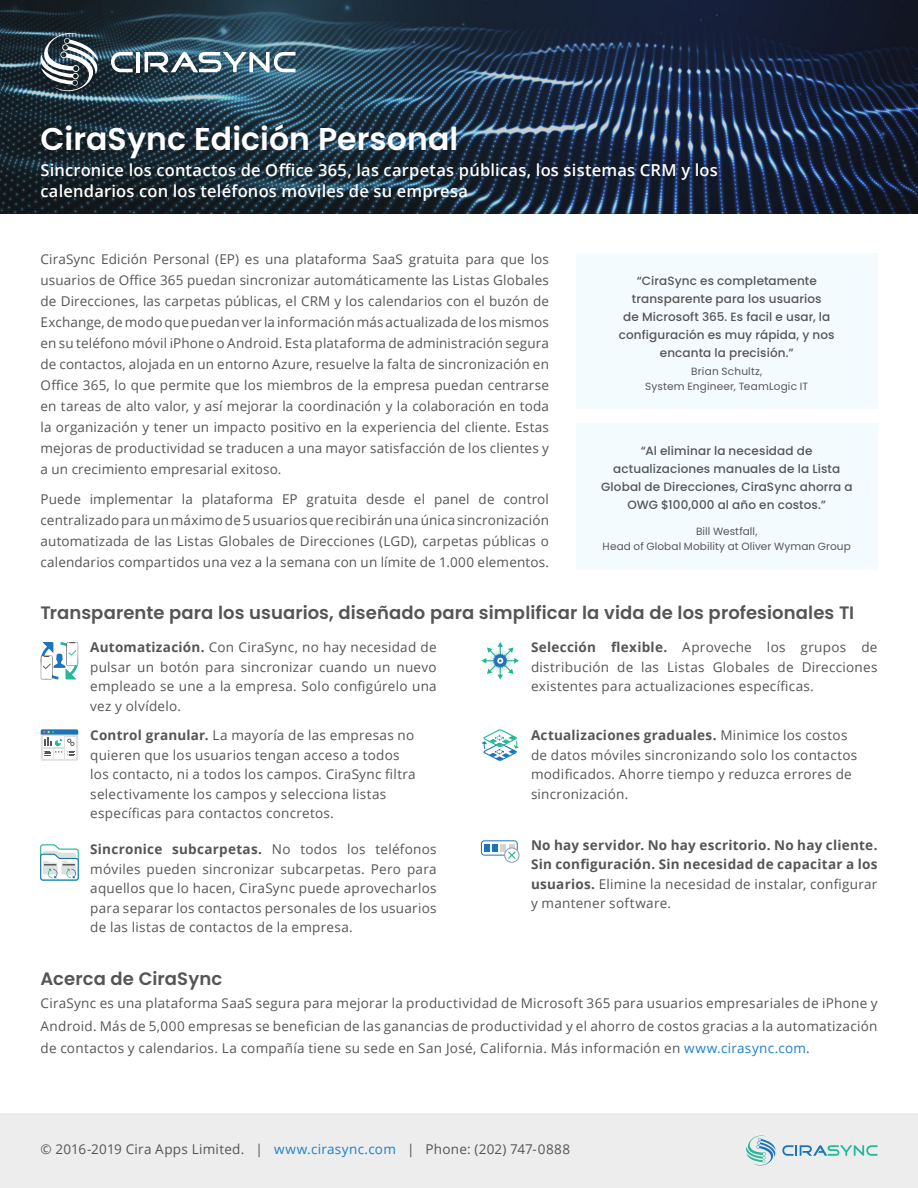
<style>
.page{position:relative;width:918px;height:1188px;background:#fff}
.page>*{position:absolute;margin:0;border:0;box-sizing:border-box;transform-origin:0 0}
.H1_Cira_Header{font:600 31.5px "Poppins";letter-spacing:.005em;color:#fff}
.t1{font:600 18px "Poppins";letter-spacing:.005em;color:#555}
.t2{font:600 16.5px "Open Sans";letter-spacing:.01em;color:#fff}
.t3{font:13.5px/19.5px "Open Sans";letter-spacing:.02em;color:#555;text-align:justify}
.t4{font:700 13.5px/19.5px "Open Sans";letter-spacing:.02em;color:#555;text-align:justify}
.t5{font:500 12px/18px "Poppins";letter-spacing:.01em;color:#555;text-align:center}
.t6{font:10.5px "Poppins";letter-spacing:.01em;color:#555}
.s1{font-weight:700}
.s2{font-weight:400}
.s3{color:#1d80cc}
</style>
<div class="page">
<img style="left:0;top:0;width:918px;height:214px">
<svg style="left:19px;top:22px;width:114px;height:82px;background:#40515a"></svg>
<hr style="left:137px;top:52px;width:3px;height:20px;background:#fff">
<svg style="left:145px;top:52px;width:151px;height:20px"></svg>
<div style="left:0;top:1113px;width:918px;height:75px;background:#ededed"></div>
<svg style="left:746px;top:1135px;width:131px;height:31px"></svg>
<div style="left:576px;top:253px;width:302px;height:156px;background:#f3fbff"></div>
<div style="left:576px;top:423px;width:302px;height:147px;background:#f3fbff"></div>
<svg style="left:482px;top:642px;width:37px;height:37px"></svg>
<div style="left:41px;top:729px;width:37px;height:32px;background:#e0e0e0;border-radius:2px"></div>
<div style="left:66px;top:737px;width:10px;height:22px;background:#fff"></div>
<div style="left:43px;top:749px;width:9px;height:10px;background:#fff"></div>
<div style="left:54px;top:749px;width:10px;height:10px;background:#fff"></div>
<svg style="left:41px;top:729px;width:37px;height:27px"></svg>
<svg style="left:40px;top:844px;width:39px;height:37px"></svg>
<svg style="left:40px;top:642px;width:38px;height:38px"></svg>
<svg style="left:481px;top:729px;width:38px;height:32px"></svg>
<div style="left:481px;top:841px;width:36px;height:14px;border:1px solid #1c75ba;border-radius:3px"></div>
<div style="left:484px;top:844px;width:6px;height:8px;background:#1c75ba"></div>
<div style="left:492px;top:844px;width:6px;height:8px;background:#1c75ba"></div>
<div style="left:501px;top:844px;width:5px;height:8px;background:#d1d4d9"></div>
<svg style="left:509px;top:844px;width:6px;height:4px"></svg>
<svg style="left:505px;top:848px;width:14px;height:14px"></svg>
<div style="left:504px;top:848px;width:15px;height:14px;border:1px solid #8c99ab;border-radius:50%"></div>
<svg style="left:508px;top:852px;width:7px;height:7px"></svg>
<p class="H1_Cira_Header" style="left:40px;top:120px;width:419px">CiraSync Edición Personal</p>
<p class="t2" style="left:40px;top:159px;width:679px">Sincronice los contactos de Office 365, las carpetas públicas, los sistemas CRM y los</p>
<p class="t2" style="left:40px;top:180px;width:429px">calendarios con los teléfonos móviles de su empresa</p>
<p class="t3" style="left:40px;top:248px;width:510px;line-height:21px">CiraSync Edición Personal (EP) es una plataforma SaaS gratuita para que los usuarios de Office 365 puedan sincronizar automáticamente las Listas Globales de Direcciones, las carpetas públicas, el CRM y los calendarios con el buzón de Exchange, de modo que puedan ver la información más actualizada de los mismos en su teléfono móvil iPhone o Android. Esta plataforma de administración segura de contactos, alojada en un entorno Azure, resuelve la falta de sincronización en Office 365, lo que permite que los miembros de la empresa puedan centrarse en tareas de alto valor, y así mejorar la coordinación y la colaboración en toda la organización y tener un impacto positivo en la experiencia del cliente. Estas mejoras de productividad se traducen a una mayor satisfacción de los clientes y a un crecimiento empresarial exitoso.</p>
<p class="t3" style="left:40px;top:488px;width:510px;line-height:21px">Puede implementar la plataforma EP gratuita desde el panel de control centralizado para un máximo de 5 usuarios que recibirán una única sincronización automatizada de las Listas Globales de Direcciones (LGD), carpetas públicas o calendarios compartidos una vez a la semana con un límite de 1.000 elementos.</p>
<p class="t5" style="left:619px;top:272px;width:217px">“CiraSync es completamente transparente para los usuarios<br>de Microsoft 365. Es facil e usar, la configuración es muy rápida, y nos encanta la precisión.”</p>
<p class="t6" style="left:691px;top:366px;width:73px">Brian Schultz,</p>
<p class="t6" style="left:645px;top:381px;width:165px">System Engineer, TeamLogic IT</p>
<p class="t5" style="left:601px;top:442px;width:253px">“Al eliminar la necesidad de actualizaciones manuales de la Lista Global de Direcciones, CiraSync ahorra a OWG $100,000 al año en costos.”</p>
<p class="t6" style="left:696px;top:526px;width:63px">Bill Westfall,</p>
<p class="t6" style="left:603px;top:541px;width:250px">Head of Global Mobility at Oliver Wyman Group</p>
<p class="t1" style="left:40px;top:602px;width:815px">Transparente para los usuarios, diseñado para simplificar la vida de los profesionales TI</p>
<p class="t3" style="left:90px;top:637px;width:348px"><span class="s1">Automatización.</span> Con CiraSync, no hay necesidad de pulsar un botón para sincronizar cuando un nuevo empleado se une a la empresa. Solo configúrelo una vez y olvídelo.</p>
<p class="t3" style="left:531px;top:637px;width:348px"><span class="s1">Selección flexible.</span> Aproveche los grupos de distribución de las Listas Globales de Direcciones existentes para actualizaciones específicas.</p>
<p class="t3" style="left:90px;top:725px;width:327px;text-align:left"><span class="s1">Control granular.</span> La mayoría de las empresas no quieren que los usuarios tengan acceso a todos los contacto, ni a todos los campos. CiraSync filtra selectivamente los campos y selecciona listas específicas para contactos concretos.</p>
<p class="t3" style="left:531px;top:725px;width:328px;text-align:left"><span class="s1">Actualizaciones graduales.</span> Minimice los costos de datos móviles sincronizando solo los contactos modificados. Ahorre tiempo y reduzca errores de sincronización.</p>
<p class="t3" style="left:90px;top:839px;width:348px"><span class="s1">Sincronice subcarpetas.</span> No todos los teléfonos móviles pueden sincronizar subcarpetas. Pero para aquellos que lo hacen, CiraSync puede aprovecharlos para separar los contactos personales de los usuarios de las listas de contactos de la empresa.</p>
<p class="t4" style="left:531px;top:835px;width:348px">No hay servidor. No hay escritorio. No hay cliente.<br>Sin configuración. Sin necesidad de capacitar a los usuarios. <span class="s2">Elimine la necesidad de instalar, configurar y mantener software.</span></p>
<p class="t1" style="left:40px;top:968px;width:183px">Acerca de CiraSync</p>
<p class="t3" style="left:40px;top:992px;width:839px;line-height:22.5px">CiraSync es una plataforma SaaS segura para mejorar la productividad de Microsoft 365 para usuarios empresariales de iPhone y Android. Más de 5,000 empresas se benefician de las ganancias de productividad y el ahorro de costos gracias a la automatización de contactos y calendarios. La compañía tiene su sede en San José, California. Más información en <span class="s3">www.cirasync.com</span>.</p>
<p class="t3" style="left:40px;top:1139px;width:531px">© 2016-2019 Cira Apps Limited. | <span class="s3">www.cirasync.com</span> | Phone: (202) 747-0888</p>
</div>
